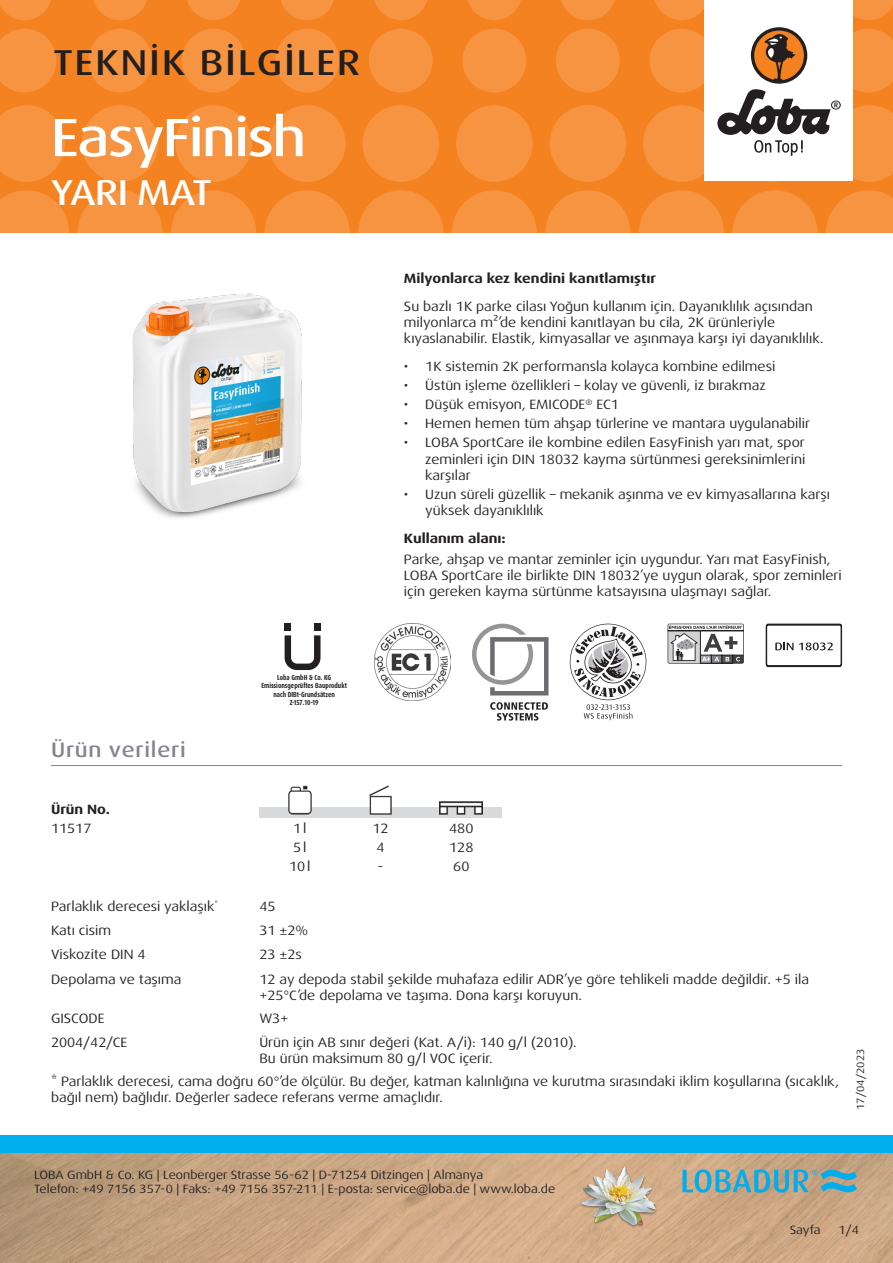
<style>
.page{position:relative;width:893px;height:1263px;background:#fff}
.page>*{position:absolute;margin:0;border:0;box-sizing:border-box;transform-origin:0 0}
.t1{font:500 expanded 54px "Dax Pro";letter-spacing:-.025em;color:#fff}
.t2{font:500 expanded 36px "Dax Pro";letter-spacing:.06em;color:#231f20}
.t3{font:500 expanded 36px "Dax Pro";letter-spacing:-.015em;color:#fff}
.Titel_grau{font:500 expanded 21px "Dax Pro";letter-spacing:.04em;color:#82858b}
.Text{font:expanded 13.5px/16.2px "Dax Pro";color:#231f20}
.Text_Bold{font:700 expanded 13.5px "Dax Pro";color:#231f20}
.Text_zentriert{font:expanded 13.5px "Dax Pro";color:#231f20}
.t4{font:expanded 12px/14.4px "Dax Pro";color:#231f20}
.t5{font:expanded 10.5px "Dax Pro";color:#231f20}
.DIBT{font:700 7.35px/8.6px "Dax Pro";color:#231f20;text-align:center;scale:.82 1}
</style>
<div class="page">
<div style="left:0;top:0;width:893px;height:233px;background:#f58220"></div>
<svg style="left:0;top:190px;width:69px;height:43px"></svg>
<svg style="left:78px;top:190px;width:85px;height:85px;fill:#f69441"></svg>
<svg style="left:171px;top:190px;width:85px;height:85px;fill:#f69441"></svg>
<svg style="left:265px;top:190px;width:85px;height:85px;fill:#f69441"></svg>
<svg style="left:358px;top:190px;width:85px;height:85px;fill:#f69441"></svg>
<svg style="left:545px;top:190px;width:85px;height:85px;fill:#f69441"></svg>
<svg style="left:452px;top:190px;width:85px;height:85px;fill:#f69441"></svg>
<svg style="left:732px;top:190px;width:85px;height:85px;fill:#f69441"></svg>
<svg style="left:639px;top:190px;width:85px;height:85px;fill:#f69441"></svg>
<svg style="left:826px;top:190px;width:67px;height:43px"></svg>
<svg style="left:0;top:105px;width:65px;height:77px"></svg>
<svg style="left:82px;top:105px;width:76px;height:77px"></svg>
<svg style="left:175px;top:105px;width:77px;height:77px"></svg>
<svg style="left:269px;top:105px;width:76px;height:77px"></svg>
<svg style="left:456px;top:105px;width:77px;height:77px"></svg>
<svg style="left:362px;top:105px;width:77px;height:77px"></svg>
<svg style="left:550px;top:105px;width:76px;height:77px"></svg>
<svg style="left:0;top:29px;width:56px;height:63px"></svg>
<svg style="left:182px;top:29px;width:64px;height:63px"></svg>
<svg style="left:88px;top:29px;width:64px;height:63px"></svg>
<svg style="left:275px;top:29px;width:64px;height:63px"></svg>
<svg style="left:462px;top:29px;width:64px;height:63px"></svg>
<svg style="left:369px;top:29px;width:64px;height:63px"></svg>
<svg style="left:556px;top:29px;width:64px;height:63px"></svg>
<svg style="left:0;top:0;width:51px;height:20px"></svg>
<svg style="left:187px;top:0;width:53px;height:20px"></svg>
<svg style="left:468px;top:0;width:53px;height:20px"></svg>
<svg style="left:655px;top:0;width:49px;height:20px"></svg>
<svg style="left:93px;top:0;width:54px;height:20px"></svg>
<svg style="left:374px;top:0;width:54px;height:20px"></svg>
<svg style="left:281px;top:0;width:53px;height:20px"></svg>
<svg style="left:561px;top:0;width:54px;height:20px"></svg>
<svg style="left:853px;top:0;width:40px;height:20px"></svg>
<img style="left:0;top:1152px;width:893px;height:111px">
<div style="left:0;top:1135px;width:893px;height:17px;background:#00aeef"></div>
<div style="left:704px;top:0;width:149px;height:181px;background:#fff"></div>
<svg style="left:643px;top:29px;width:250px;height:153px"></svg>
<img style="left:578px;top:1161px;width:82px;height:81px">
<svg style="left:682px;top:1169px;width:175px;height:24px;background:#75a8ae"></svg>
<hr style="left:51px;top:765px;width:791px;height:1px;background:#82858b">
<img style="left:288px;top:785px;width:195px;height:22px">
<img style="left:259px;top:807px;width:243px;height:11px">
<img style="left:106px;top:272px;width:216px;height:246px">
<div style="left:314px;top:624px;width:6px;height:7px;background:#231f20"></div>
<div style="left:285px;top:624px;width:6px;height:7px;background:#231f20"></div>
<svg style="left:285px;top:635px;width:35px;height:35px"></svg>
<img style="left:374px;top:624px;width:77px;height:76px">
<svg style="left:490px;top:702px;width:58px;height:19px"></svg>
<svg style="left:472px;top:624px;width:77px;height:71px"></svg>
<svg style="left:570px;top:624px;width:76px;height:96px"></svg>
<svg style="left:668px;top:624px;width:76px;height:40px"></svg>
<svg style="left:766px;top:624px;width:76px;height:43px"></svg>
<h2 class="t2" style="left:53px;top:40px;width:308px">TEKNIK BILGILER</h2>
<p class="t1" style="left:51px;top:103px;width:257px">EasyFinish</p>
<h2 class="t3" style="left:51px;top:169px;width:162px">YARI MAT</h2>
<p class="Titel_grau" style="left:51px;top:736px;width:136px">Ürün verileri</p>
<p class="DIBT" style="left:261px;top:673px;width:106px">Loba GmbH &amp; Co. KG<br>Emissionsgeprüftes Bauprodukt nach DIBt-Grundsätzen<br>Z-157.10-19</p>
<p class="Text_Bold" style="left:404px;top:269px;width:254px">Milyonlarca kez kendini kanıtlamıştır</p>
<p class="Text" style="left:404px;top:298px;width:421px">Su bazlı 1K parke cilası Yoğun kullanım için. Dayanıklılık açısından milyonlarca m²’de kendini kanıtlayan bu cila, 2K ürünleriyle kıyaslanabilir. Elastik, kimyasallar ve aşınmaya karşı iyi dayanıklılık.</p>
<p class="Text" style="left:404px;top:358px;width:373px">• 1K sistemin 2K performansla kolayca kombine edilmesi</p>
<p class="Text" style="left:404px;top:377px;width:363px">• Üstün işleme özellikleri – kolay ve güvenli, iz bırakmaz</p>
<p class="Text" style="left:404px;top:396px;width:216px">• Düşük emisyon, EMICODE<sup>®</sup> EC1</p>
<p class="Text" style="left:404px;top:416px;width:407px">• Hemen hemen tüm ahşap türlerine ve mantara uygulanabilir</p>
<p class="Text" style="left:425px;top:435px;width:382px;text-align:justify;text-indent:-21px">• LOBA SportCare ile kombine edilen EasyFinish yarı mat, spor zeminleri için DIN 18032 kayma sürtünmesi gereksinimlerini karşılar</p>
<p class="Text" style="left:425px;top:486px;width:406px;text-indent:-21px">• Uzun süreli güzellik – mekanik aşınma ve ev kimyasallarına karşı yüksek dayanıklılık</p>
<p class="Text_Bold" style="left:404px;top:529px;width:103px">Kullanım alanı:</p>
<p class="Text" style="left:404px;top:551px;width:439px">Parke, ahşap ve mantar zeminler için uygundur. Yarı mat EasyFinish,<br>LOBA SportCare ile birlikte DIN 18032’ye uygun olarak, spor zeminleri için gereken kayma sürtünme katsayısına ulaşmayı sağlar.</p>
<p class="Text_Bold" style="left:51px;top:800px;width:60px">Ürün No.</p>
<p class="Text" style="left:51px;top:820px;width:42px">11517</p>
<p class="Text_zentriert" style="left:293px;top:819px;width:15px">1l</p>
<p class="Text_zentriert" style="left:372px;top:819px;width:18px">12</p>
<p class="Text_zentriert" style="left:449px;top:819px;width:26px">480</p>
<p class="Text_zentriert" style="left:293px;top:838px;width:15px">5l</p>
<p class="Text_zentriert" style="left:377px;top:838px;width:10px">4</p>
<p class="Text_zentriert" style="left:449px;top:838px;width:26px">128</p>
<p class="Text_zentriert" style="left:289px;top:858px;width:23px">10l</p>
<p class="Text_zentriert" style="left:378px;top:858px;width:7px">-</p>
<p class="Text_zentriert" style="left:453px;top:858px;width:18px">60</p>
<p class="Text" style="left:51px;top:898px;width:168px">Parlaklık derecesi yaklaşık<sup>*</sup></p>
<p class="Text" style="left:259px;top:898px;width:18px">45</p>
<p class="Text" style="left:51px;top:922px;width:62px">Katı cisim</p>
<p class="Text" style="left:259px;top:922px;width:50px">31 ±2%</p>
<p class="Text" style="left:51px;top:947px;width:96px">Viskozite DIN 4</p>
<p class="Text" style="left:259px;top:947px;width:44px">23 ±2s</p>
<p class="Text" style="left:51px;top:971px;width:132px">Depolama ve taşıma</p>
<p class="Text" style="left:259px;top:971px;width:551px">12 ay depoda stabil şekilde muhafaza edilir ADR’ye göre tehlikeli madde değildir. +5 ila +25°C’de depolama ve taşıma. Dona karşı koruyun.</p>
<p class="Text" style="left:51px;top:1011px;width:55px">GISCODE</p>
<p class="Text" style="left:259px;top:1011px;width:30px">W3+</p>
<p class="Text" style="left:51px;top:1034px;width:78px">2004/42/CE</p>
<p class="Text" style="left:259px;top:1034px;width:319px">Ürün için AB sınır değeri (Kat. A/i): 140 g/l (2010).</p>
<p class="Text" style="left:259px;top:1050px;width:235px">Bu ürün maksimum 80 g/l VOC içerir.</p>
<p class="Text" style="left:51px;top:1073px;width:789px">* Parlaklık derecesi, cama doğru 60°’de ölçülür. Bu değer, katman kalınlığına ve kurutma sırasındaki iklim koşullarına (sıcaklık, bağıl nem) bağlıdır. Değerler sadece referans verme amaçlıdır.</p>
<p class="t5" style="left:854px;top:1110px;width:63px;rotate:-90deg">17/04/2023</p>
<p class="t4" style="left:34px;top:1167px;width:523px">LOBA GmbH &amp; Co. KG | Leonberger Strasse 56-62 | D-71254 Ditzingen | Almanya<br>Telefon: +49 7156 357-0 | Faks: +49 7156 357-211 | E-posta: service@loba.de | www.loba.de</p>
<p class="t4" style="left:790px;top:1223px;width:33px">Sayfa</p>
<p class="t4" style="left:838px;top:1223px;width:22px">1/4</p>
</div>
